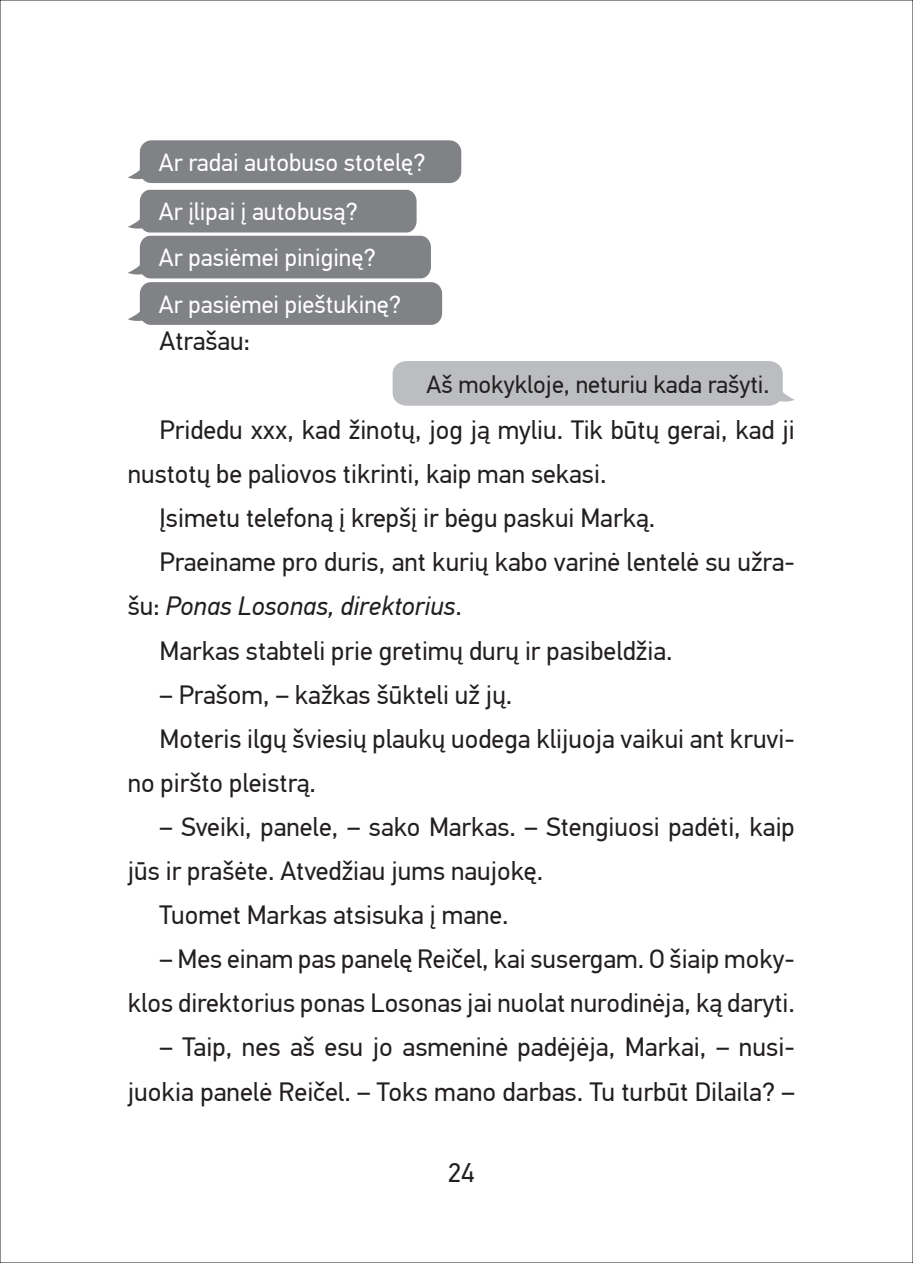
<style>
.page{position:relative;width:913px;height:1263px;background:#fff}
.page>*{position:absolute;margin:0;border:0;box-sizing:border-box;transform-origin:0 0}
.t1{font:27px "Din Tekst Pro";color:#231f20}
._2_tekstas{font:26.55px/44.1px "Din Tekst Pro";color:#231f20}
.tekstas{font:26.55px/44.1px "Din Tekst Pro";color:#231f20;text-align:right}
.t2{font:24.75px "Din Tekst Pro";color:#fff}
.t3{font:24.75px "Din Tekst Pro";color:#231f20}
.s1{font-style:italic}
</style>
<div class="page">
<div style="left:140px;top:140px;width:321px;height:43px;background:#808285;border-radius:12px"></div>
<svg style="left:128px;top:166px;width:16px;height:14px"></svg>
<div style="left:128px;top:190px;width:288px;height:43px;background:#808285"></div>
<div style="left:140px;top:236px;width:291px;height:42px;background:#808285;border-radius:11px"></div>
<svg style="left:128px;top:261px;width:15px;height:14px"></svg>
<div style="left:140px;top:282px;width:302px;height:43px;background:#808285;border-radius:11px"></div>
<svg style="left:128px;top:308px;width:14px;height:13px"></svg>
<div style="left:392px;top:361px;width:402px;height:45px;background:#bcbdc0"></div>
<p class="t2" style="left:159px;top:148px;width:268px">Ar radai autobuso stotelę?</p>
<p class="t2" style="left:159px;top:197px;width:200px">Ar įlipai į autobusą?</p>
<p class="t2" style="left:159px;top:243px;width:218px">Ar pasiėmei piniginę?</p>
<p class="t2" style="left:159px;top:290px;width:243px">Ar pasiėmei pieštukinę?</p>
<p class="_2_tekstas" style="left:159px;top:319px;width:92px">Atrašau:</p>
<p class="t3" style="left:426px;top:370px;width:344px">Aš mokykloje, neturiu kada rašyti.</p>
<p class="_2_tekstas" style="left:128px;top:408px;width:668px;text-indent:32px">Pridedu xxx, kad žinotų, jog ją myliu. Tik būtų gerai, kad ji nustotų be paliovos tikrinti, kaip man sekasi.</p>
<p class="_2_tekstas" style="left:159px;top:496px;width:497px">Įsimetu telefoną į krepšį ir bėgu paskui Marką.</p>
<p class="_2_tekstas" style="left:128px;top:540px;width:668px;text-indent:32px">Praeiname pro duris, ant kurių kabo varinė lentelė su užra&shy;šu: <span class="s1">Ponas Losonas, direktorius</span>.</p>
<p class="tekstas" style="left:159px;top:629px;width:514px">Markas stabteli prie gretimų durų ir pasibeldžia.</p>
<p class="_2_tekstas" style="left:159px;top:673px;width:354px">– Prašom, – kažkas šūkteli už jų.</p>
<p class="_2_tekstas" style="left:128px;top:717px;width:668px;text-indent:32px">Moteris ilgų šviesių plaukų uodega klijuoja vaikui ant kruvi&shy;no piršto pleistrą.</p>
<p class="_2_tekstas" style="left:128px;top:805px;width:668px;text-indent:32px">– Sveiki, panele, – sako Markas. – Stengiuosi padėti, kaip jūs ir prašėte. Atvedžiau jums naujokę.</p>
<p class="_2_tekstas" style="left:159px;top:893px;width:350px">Tuomet Markas atsisuka į mane.</p>
<p class="_2_tekstas" style="left:128px;top:937px;width:668px;text-align:right">– Mes einam pas panelę Reičel, kai susergam. O šiaip moky&shy;klos direktorius ponas Losonas jai nuolat nurodinėja, ką daryti.</p>
<p class="tekstas" style="left:128px;top:1025px;width:668px">– Taip, nes aš esu jo asmeninė padėjėja, Markai, – nusi&shy;juokia panelė Reičel. – Toks mano darbas. Tu turbūt Dilaila? –</p>
<p class="t1" style="left:447px;top:1157px;width:28px">24</p>
</div>
